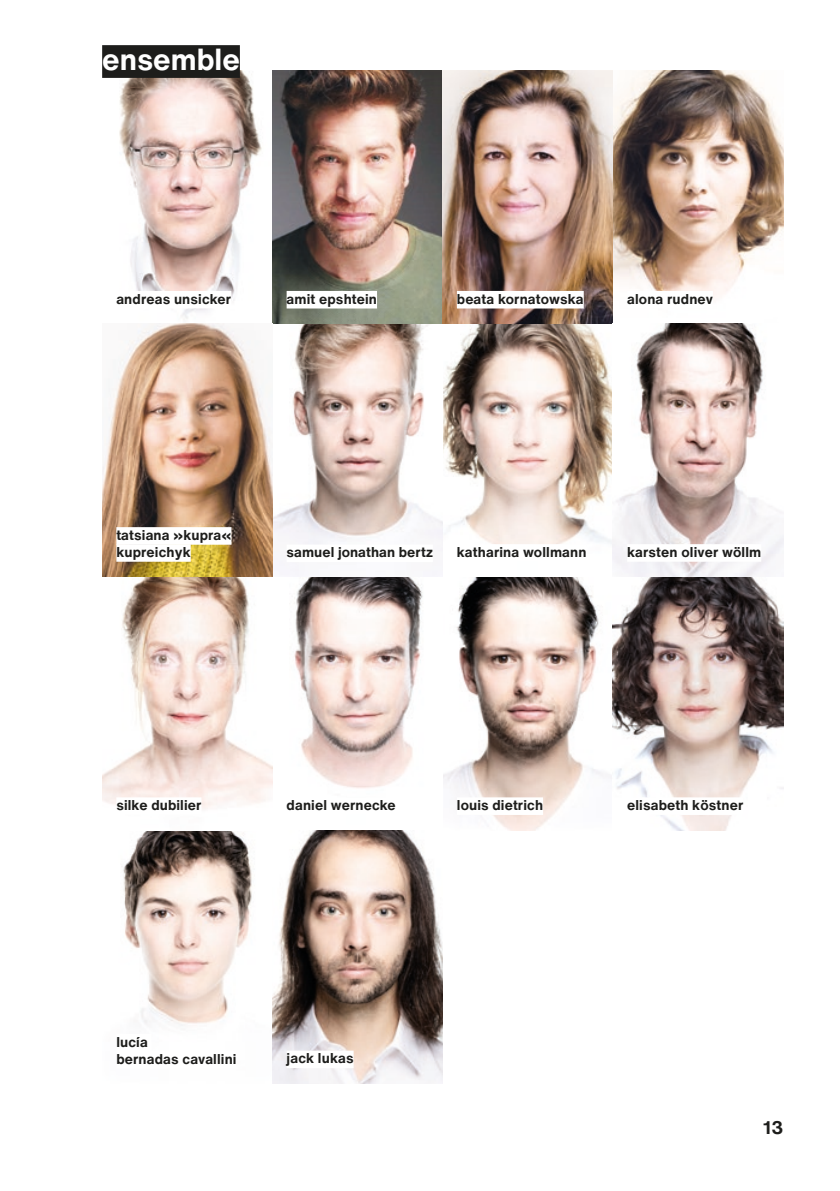
<style>
.page{position:relative;width:840px;height:1191px;background:#fff}
.page>*{position:absolute;margin:0;border:0;box-sizing:border-box;transform-origin:0 0}
.t1{font:700 30px "Helvetica Now Text";color:#fff}
.t2{font:700 18px "Helvetica Now Text";color:#1d1d1b}
.t3{font:700 14px/17px "Helvetica Now Text";letter-spacing:.01em;color:#1d1d1b}
</style>
<div class="page">
<img style="left:119px;top:70px;width:663px;height:253px">
<div style="left:116px;top:291px;width:115px;height:17px;background:#fff"></div>
<img style="left:272px;top:323px;width:510px;height:507px">
<div style="left:456px;top:797px;width:87px;height:18px;background:#fff"></div>
<div style="left:626px;top:797px;width:116px;height:18px;background:#fff"></div>
<div style="left:102px;top:45px;width:138px;height:33px;background:#1d1d1b"></div>
<div style="left:456px;top:544px;width:130px;height:18px;background:#fff"></div>
<div style="left:286px;top:797px;width:109px;height:18px;background:#fff"></div>
<img style="left:102px;top:323px;width:170px;height:703px">
<div style="left:626px;top:291px;width:86px;height:17px;background:#fff"></div>
<div style="left:286px;top:544px;width:146px;height:18px;background:#fff"></div>
<div style="left:116px;top:797px;width:85px;height:18px;background:#fff"></div>
<div style="left:286px;top:291px;width:91px;height:17px;background:#fff"></div>
<img style="left:272px;top:830px;width:170px;height:253px">
<div style="left:286px;top:1050px;width:67px;height:18px;background:#fff"></div>
<div style="left:456px;top:291px;width:127px;height:17px;background:#fff"></div>
<div style="left:116px;top:527px;width:115px;height:18px;background:#fff"></div>
<div style="left:116px;top:544px;width:75px;height:18px;background:#fff"></div>
<div style="left:626px;top:544px;width:134px;height:18px;background:#fff"></div>
<h1 class="t1" style="left:102px;top:37px;width:139px">ensemble</h1>
<p class="t3" style="left:116px;top:290px;width:116px">andreas unsicker</p>
<p class="t3" style="left:286px;top:290px;width:92px">amit epshtein</p>
<p class="t3" style="left:456px;top:290px;width:128px">beata kornatowska</p>
<p class="t3" style="left:626px;top:290px;width:87px">alona rudnev</p>
<p class="t3" style="left:116px;top:526px;width:116px">tatsiana »kupra« kupreichyk</p>
<p class="t3" style="left:286px;top:543px;width:148px">samuel jonathan bertz</p>
<p class="t3" style="left:456px;top:543px;width:131px">katharina wollmann</p>
<p class="t3" style="left:626px;top:543px;width:135px">karsten oliver wöllm</p>
<p class="t3" style="left:116px;top:796px;width:87px">silke dubilier</p>
<p class="t3" style="left:286px;top:796px;width:111px">daniel wernecke</p>
<p class="t3" style="left:456px;top:796px;width:88px">louis dietrich</p>
<p class="t3" style="left:626px;top:796px;width:118px">elisabeth köstner</p>
<p class="t3" style="left:116px;top:1033px;width:122px">lucía<br>bernadas cavallini</p>
<p class="t3" style="left:286px;top:1049px;width:68px">jack lukas</p>
<p class="t2" style="left:762px;top:1114px;width:22px">13</p>
</div>
